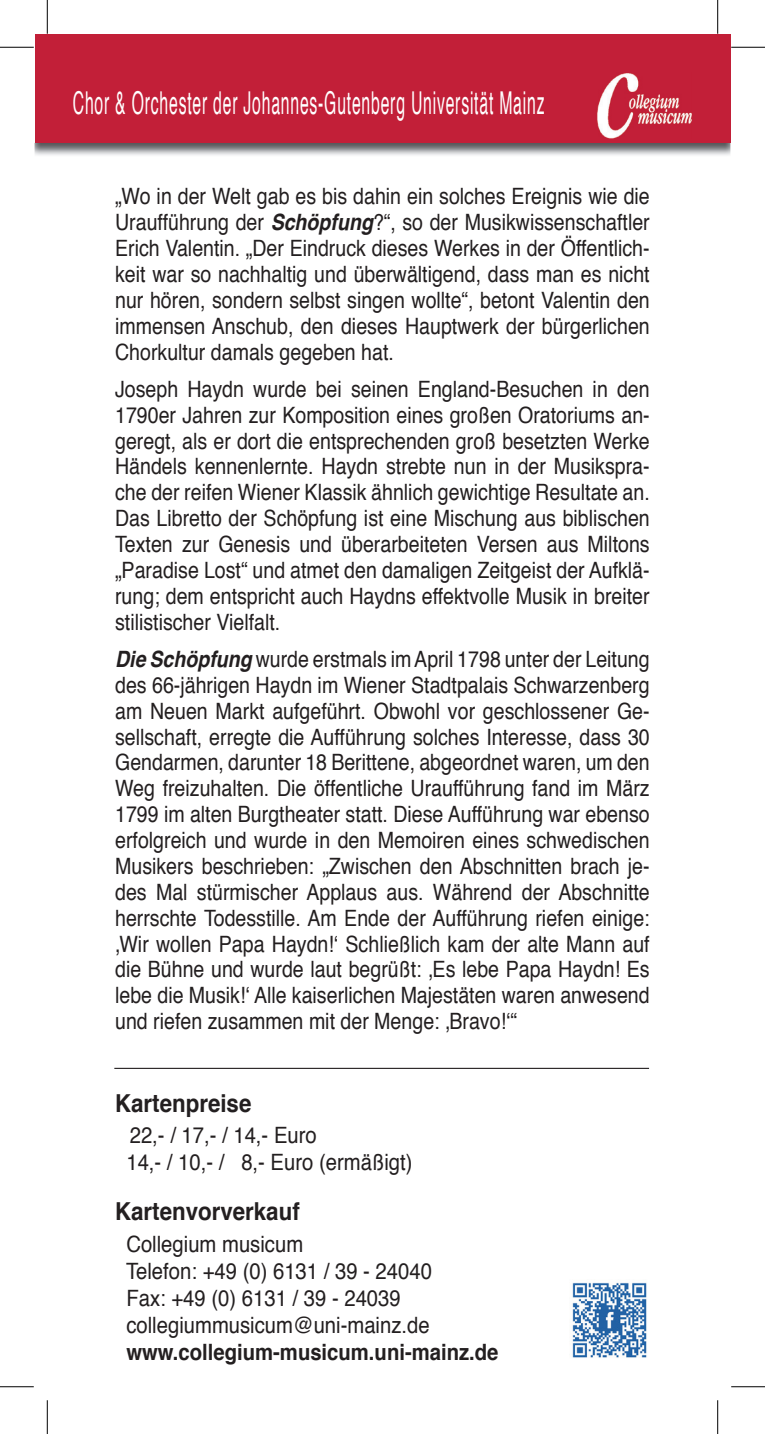
<style>
.page{position:relative;width:765px;height:1434px;background:#fff}
.page>*{position:absolute;margin:0;border:0;box-sizing:border-box;transform-origin:0 0}
.t1{font:31.5px "Helvetica";letter-spacing:.05em;color:#fff;scale:.5 1}
.t2{font:700 24.75px "Helvetica";color:#231f20;scale:.9 1}
.t3{font:22.5px/25.9px "Helvetica";color:#231f20;text-align:justify;scale:.87 1}
.t4{font:22.5px/27px "Helvetica";color:#231f20;scale:.9 1}
.t5{font:700 22.5px "Helvetica";color:#231f20;scale:.9 1}
.s1{font-weight:700;font-style:italic}
</style>
<div class="page">
<img style="left:34px;top:143px;width:696px;height:12px">
<div style="left:34px;top:34px;width:696px;height:109px;background:#c21f38"></div>
<img style="left:572px;top:1282px;width:75px;height:76px">
<hr style="left:114px;top:1068px;width:534px;height:1px;background:#231f20">
<img style="left:597px;top:73px;width:94px;height:66px">
<hr style="left:0;top:47px;width:34px;height:1px;background:#000">
<hr style="left:730px;top:47px;width:34px;height:1px;background:#000">
<hr style="left:0;top:1386px;width:34px;height:1px;background:#000">
<hr style="left:730px;top:1386px;width:34px;height:1px;background:#000">
<hr style="left:47px;top:0;width:1px;height:34px;background:#000">
<hr style="left:47px;top:1400px;width:1px;height:34px;background:#000">
<hr style="left:717px;top:0;width:1px;height:34px;background:#000">
<hr style="left:717px;top:1400px;width:1px;height:34px;background:#000">
<h1 class="t1" style="left:73px;top:79px;width:944px">Chor &amp; Orchester der Johannes-Gutenberg Universität Mainz</h1>
<p class="t3" style="left:115px;top:184px;width:615px">„Wo in der Welt gab es bis dahin ein solches Ereignis wie die Uraufführung der <span class="s1">Schöpfung</span>?“, so der Musikwissenschaftler Erich Valentin. „Der Eindruck dieses Werkes in der Öffentlich&shy;keit war so nachhaltig und überwältigend, dass man es nicht nur hören, sondern selbst singen wollte“, betont Valentin den immensen Anschub, den dieses Hauptwerk der bürgerlichen Chorkultur damals gegeben hat.</p>
<p class="t3" style="left:115px;top:377px;width:615px">Joseph Haydn wurde bei seinen England-Besuchen in den 1790er Jahren zur Komposition eines großen Oratoriums an&shy;geregt, als er dort die entsprechenden groß besetzten Werke Händels kennenlernte. Haydn strebte nun in der Musikspra&shy;che der reifen Wiener Klassik ähnlich gewichtige Resultate an.<br>Das Libretto der Schöpfung ist eine Mischung aus biblischen Texten zur Genesis und überarbeiteten Versen aus Miltons „Paradise Lost“ und atmet den damaligen Zeitgeist der Aufklä&shy;rung; dem entspricht auch Haydns effektvolle Musik in breiter stilistischer Vielfalt.</p>
<p class="t3" style="left:115px;top:647px;width:615px"><span class="s1">Die Schöpfung</span> wurde erstmals im April 1798 unter der Leitung des 66-jährigen Haydn im Wiener Stadtpalais Schwarzenberg am Neuen Markt aufgeführt. Obwohl vor geschlossener Ge&shy;sellschaft, erregte die Aufführung solches Interesse, dass 30<br>Gendarmen, darunter 18 Berittene, abgeordnet waren, um den Weg freizuhalten. Die öffentliche Uraufführung fand im März 1799 im alten Burgtheater statt. Diese Aufführung war ebenso erfolgreich und wurde in den Memoiren eines schwedischen Musikers beschrieben: „Zwischen den Abschnitten brach je&shy;des Mal stürmischer Applaus aus. Während der Abschnitte herrschte Todesstille. Am Ende der Aufführung riefen einige: ‚Wir wollen Papa Haydn!‘ Schließlich kam der alte Mann auf die Bühne und wurde laut begrüßt: ‚Es lebe Papa Haydn! Es lebe die Musik!‘ Alle kaiserlichen Majestäten waren anwesend und riefen zusammen mit der Menge: ‚Bravo!‘“</p>
<p class="t2" style="left:115px;top:1083px;width:153px">Kartenpreise</p>
<p class="t4" style="left:126px;top:1123px;width:319px">22,- / 17,- / 14,- Euro<br>14,- / 10,- / 8,- Euro (ermäßigt)</p>
<p class="t2" style="left:115px;top:1192px;width:206px">Kartenvorverkauf</p>
<p class="t4" style="left:126px;top:1231px;width:341px">Collegium musicum<br>Telefon: +49 (0) 6131 / 39 - 24040<br>Fax: +49 (0) 6131 / 39 - 24039 collegiummusicum@uni-mainz.de</p>
<p class="t5" style="left:126px;top:1334px;width:415px">www.collegium-musicum.uni-mainz.de</p>
</div>
